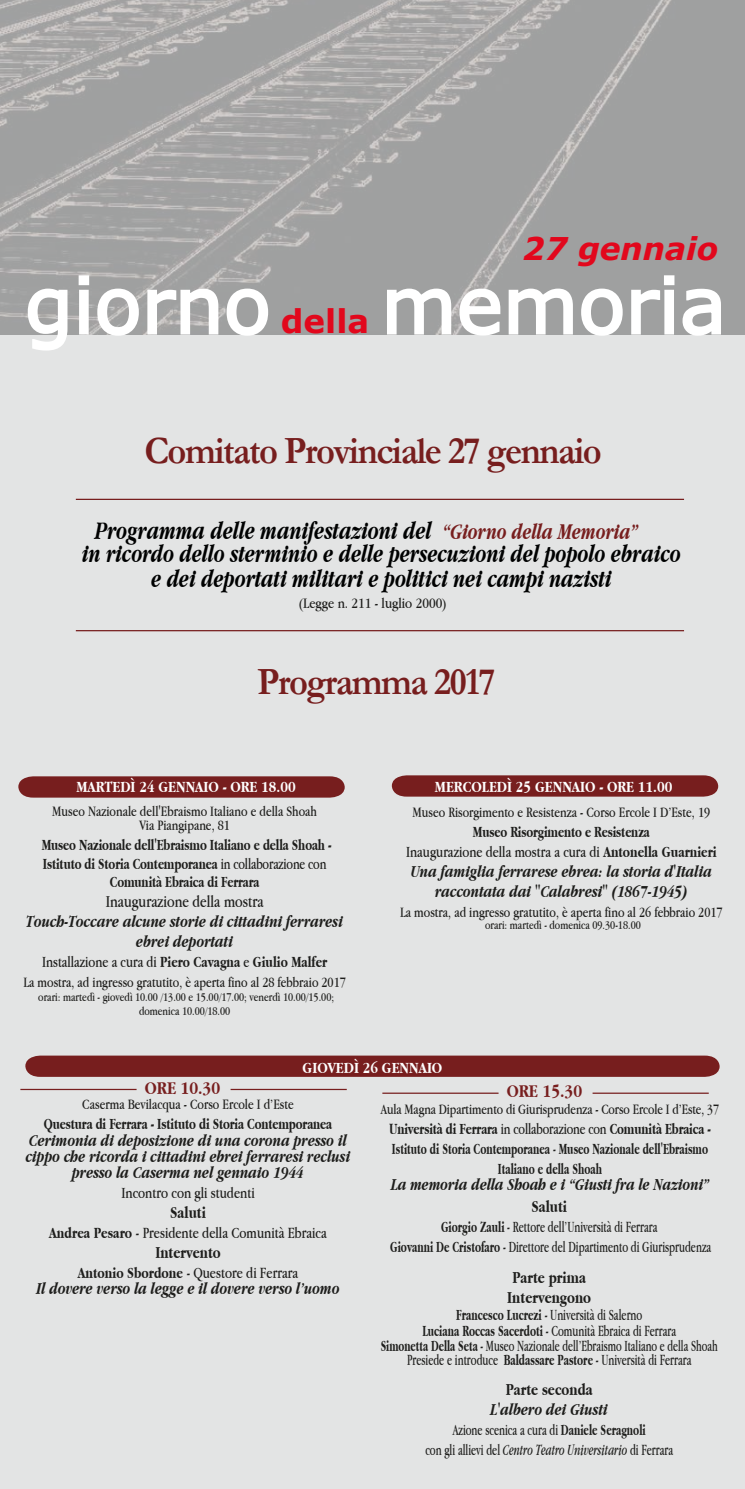
<style>
.page{position:relative;width:745px;height:1489px;background:#fff}
.page>*{position:absolute;margin:0;border:0;box-sizing:border-box;transform-origin:0 0}
.t1{font:77.5px "Verdana";color:#fff}
.t2{font:700 38.88px "Garamond";letter-spacing:-.04em;color:#771e1e;scale:.93 1}
.t3{font:700 32.5px "Verdana";color:#e2071c}
.t4{font:italic 700 31.25px "Verdana";color:#e2071c}
.t5{font:italic 700 26.12px "Apple Garamond";color:#000101;scale:.89 1}
.t6{font:700 18.75px "Apple Garamond";color:#771e1e}
.t7{font:italic 700 17.5px/20px "Apple Garamond";color:#1d1d1b;text-align:center;scale:.93 1}
.t8{font:700 17.5px/20px "Apple Garamond";color:#1d1d1b;text-align:center;scale:.93 1}
.t9{font:italic 700 17.5px "Apple Garamond";color:#1d1d1b;scale:.92 1}
.t10{font:17.5px "Apple Garamond";color:#1d1d1b;scale:.93 1}
.t11{font:16.25px/15px "Apple Garamond";color:#1d1d1b;text-align:center;scale:.77 1}
.t12{font:700 16.25px/20px "Apple Garamond";letter-spacing:-.01em;color:#1d1d1b;text-align:center;scale:.87 1}
.t13{font:16.25px "Apple Garamond";color:#1d1d1b;scale:.93 1}
.t14{font:700 16.25px "Apple Garamond";color:#fff}
.t15{font:700 16.25px "Apple Garamond";letter-spacing:-.01em;color:#1d1d1b;scale:.91 1}
.t16{font:15.25px "Apple Garamond";color:#1d1d1b}
.t17{font:15px/13.8px "Apple Garamond";color:#1d1d1b;text-align:center;scale:.93 1}
.t18{font:15px "Apple Garamond";color:#1d1d1b;scale:.91 1}
.t19{font:12.5px/13.8px "Apple Garamond";color:#1d1d1b;text-align:center;scale:.93 1}
.s1{font-size:23.25px;color:#771e1e}
.s2{font-weight:400}
.s3{font-weight:700}
.s4{font-style:italic}
</style>
<div class="page">
<div style="left:0;top:0;width:744px;height:1488px;background:#e3e4e4"></div>
<div style="left:18px;top:776px;width:326px;height:21px;background:#771e1e"></div>
<div style="left:391px;top:775px;width:326px;height:21px;background:#771e1e"></div>
<hr style="left:20px;top:1088px;width:116px;height:2px;background:#771e1e">
<hr style="left:230px;top:1088px;width:116px;height:2px;background:#771e1e">
<hr style="left:76px;top:630px;width:607px;height:1px;background:#771e1e">
<hr style="left:76px;top:498px;width:607px;height:2px;background:#771e1e">
<hr style="left:382px;top:1092px;width:116px;height:1px;background:#771e1e">
<hr style="left:592px;top:1092px;width:116px;height:1px;background:#771e1e">
<div style="left:25px;top:1055px;width:694px;height:21px;background:#771e1e"></div>
<img style="left:0;top:0;width:744px;height:334px">
<svg style="left:26px;top:287px;width:43px;height:64px"></svg>
<svg style="left:77px;top:274px;width:13px;height:61px"></svg>
<svg style="left:96px;top:287px;width:44px;height:49px;background:#bdbdbd"></svg>
<svg style="left:146px;top:287px;width:73px;height:48px;background:#bdbdbc"></svg>
<svg style="left:225px;top:287px;width:44px;height:49px;background:#b9baba"></svg>
<svg style="left:385px;top:287px;width:67px;height:48px;background:#b9baba"></svg>
<svg style="left:458px;top:287px;width:43px;height:49px;background:#c2c2c2"></svg>
<svg style="left:507px;top:287px;width:66px;height:48px;background:#b9baba"></svg>
<svg style="left:579px;top:287px;width:44px;height:49px;background:#b9baba"></svg>
<svg style="left:629px;top:274px;width:92px;height:62px;background:#b6b7b7"></svg>
<h1 class="t1" style="left:25px;top:252px;width:247px">giorno</h1>
<h3 class="t3" style="left:281px;top:298px;width:90px">della</h3>
<h3 class="t4" style="left:522px;top:226px;width:197px">27 gennaio</h3>
<h1 class="t1" style="left:381px;top:252px;width:346px">memoria</h1>
<h2 class="t2" style="left:144px;top:424px;width:493px">Comitato Provinciale 27 gennaio</h2>
<h3 class="t5" style="left:95px;top:515px;width:611px">Programma delle manifestazioni del <span class="s1">“Giorno della Memoria”</span></h3>
<h3 class="t5" style="left:82px;top:538px;width:673px">in ricordo dello sterminio e delle persecuzioni del popolo ebraico</h3>
<h3 class="t5" style="left:151px;top:563px;width:518px">e dei deportati militari e politici nei campi nazisti</h3>
<p class="t16" style="left:298px;top:594px;width:150px">(Legge n. 211 - luglio 2000)</p>
<h2 class="t2" style="left:257px;top:655px;width:257px">Programma 2017</h2>
<p class="t14" style="left:76px;top:778px;width:221px">MARTEDÌ 24 GENNAIO - ORE 18.00</p>
<p class="t17" style="left:52px;top:804px;width:286px">Museo Nazionale dell'Ebraismo Italiano e della Shoah<br>Via Piangipane, 81</p>
<p class="t12" style="left:42px;top:835px;width:334px;line-height:18.8px">Museo Nazionale dell'Ebraismo Italiano e della Shoah -<br>Istituto di Storia Contemporanea <span class="s2">in collaborazione con<br></span>Comunità Ebraica di Ferrara</p>
<p class="t10" style="left:106px;top:891px;width:171px">Inaugurazione della mostra</p>
<p class="t7" style="left:26px;top:911px;width:342px">Touch-Toccare alcune storie di cittadini ferraresi ebrei deportati</p>
<p class="t15" style="left:42px;top:953px;width:314px"><span class="s2">Installazione a cura di</span> Piero Cavagna <span class="s2">e</span> Giulio Malfer</p>
<p class="t17" style="left:23px;top:975px;width:348px">La mostra, ad ingresso gratutito, è aperta fino al 28 febbraio 2017</p>
<p class="t19" style="left:38px;top:990px;width:319px">orari: martedì - giovedì 10.00 /13.00 e 15.00/17.00; venerdì 10.00/15.00; domenica 10.00/18.00</p>
<p class="t14" style="left:434px;top:777px;width:239px">MERCOLEDÌ 25 GENNAIO - ORE 11.00</p>
<p class="t17" style="left:412px;top:804px;width:321px">Museo Risorgimento e Resistenza - Corso Ercole I D’Este, 19</p>
<p class="t12" style="left:406px;top:821px;width:358px">Museo Risorgimento e Resistenza<br><span class="s2">Inaugurazione della mostra a cura di</span> Antonella Guarnieri</p>
<p class="t7" style="left:410px;top:860px;width:325px">Una famiglia ferrarese ebrea: la storia d'Italia raccontata dai "Calabresi" (1867-1945)</p>
<p class="t17" style="left:400px;top:904px;width:348px">La mostra, ad ingresso gratutito, è aperta fino al 26 febbraio 2017</p>
<p class="t19" style="left:484px;top:918px;width:169px">orari: martedì - domenica 09.30-18.00</p>
<p class="t14" style="left:302px;top:1058px;width:141px">GIOVEDÌ 26 GENNAIO</p>
<p class="t6" style="left:145px;top:1077px;width:77px">ORE 10.30</p>
<p class="t6" style="left:506px;top:1080px;width:77px">ORE 15.30</p>
<p class="t18" style="left:380px;top:1099px;width:373px">Aula Magna Dipartimento di Giurisprudenza - Corso Ercole I d’Este, 37</p>
<p class="t12" style="left:389px;top:1118px;width:371px">Università di Ferrara <span class="s2">in collaborazione con</span> Comunità Ebraica -<br>Istituto di Storia Contemporanea <span class="s2">-</span> Museo Nazionale dell'Ebraismo<br>Italiano e della Shoah</p>
<p class="t9" style="left:391px;top:1173px;width:347px">La memoria della Shoah e i “Giusti fra le Nazioni”</p>
<p class="t17" style="left:82px;top:1097px;width:229px">Caserma Bevilacqua - Corso Ercole I d’Este</p>
<p class="t12" style="left:44px;top:1114px;width:332px">Questura di Ferrara - Istituto di Storia Contemporanea</p>
<p class="t7" style="left:26px;top:1131px;width:350px;line-height:16.2px">Cerimonia di deposizione di una corona presso il cippo che ricorda i cittadini ebrei ferraresi reclusi presso la Caserma nel gennaio 1944</p>
<p class="t13" style="left:121px;top:1183px;width:145px">Incontro con gli studenti</p>
<p class="t8" style="left:170px;top:1202px;width:40px">Saluti</p>
<p class="t13" style="left:49px;top:1223px;width:300px"><span class="s3">Andrea Pesaro</span> - Presidente della Comunità Ebraica</p>
<p class="t8" style="left:155px;top:1242px;width:72px">Intervento</p>
<p class="t13" style="left:78px;top:1263px;width:238px"><span class="s3">Antonio Sbordone</span> - Questore di Ferrara</p>
<p class="t7" style="left:36px;top:1278px;width:327px">Il dovere verso la legge e il dovere verso l’uomo</p>
<p class="t8" style="left:531px;top:1196px;width:40px">Saluti</p>
<p class="t11" style="left:390px;top:1216px;width:418px;line-height:20px"><span class="s3">Giorgio Zauli</span> - Rettore dell’Università di Ferrara<br><span class="s3">Giovanni De Cristofaro</span> - Direttore del Dipartimento di Giurisprudenza</p>
<p class="t8" style="left:507px;top:1267px;width:92px">Parte prima<br>Intervengono</p>
<p class="t11" style="left:380px;top:1306px;width:439px"><span class="s3">Francesco Lucrezi</span> - Università di Salerno<br><span class="s3">Luciana Roccas Sacerdoti</span> - Comunità Ebraica di Ferrara<br><span class="s3">Simonetta Della Seta</span> - Museo Nazionale dell’Ebraismo Italiano e della Shoah Presiede e introduce <span class="s3">Baldassare Pastore</span> - Università di Ferrara</p>
<p class="t8" style="left:505px;top:1378px;width:95px">Parte seconda</p>
<p class="t7" style="left:490px;top:1398px;width:127px">L'albero dei Giusti</p>
<p class="t11" style="left:425px;top:1419px;width:323px;line-height:20px">Azione scenica a cura di <span class="s3">Daniele Seragnoli<br></span>con gli allievi del <span class="s4">Centro Teatro Universitario</span> di Ferrara</p>
</div>
